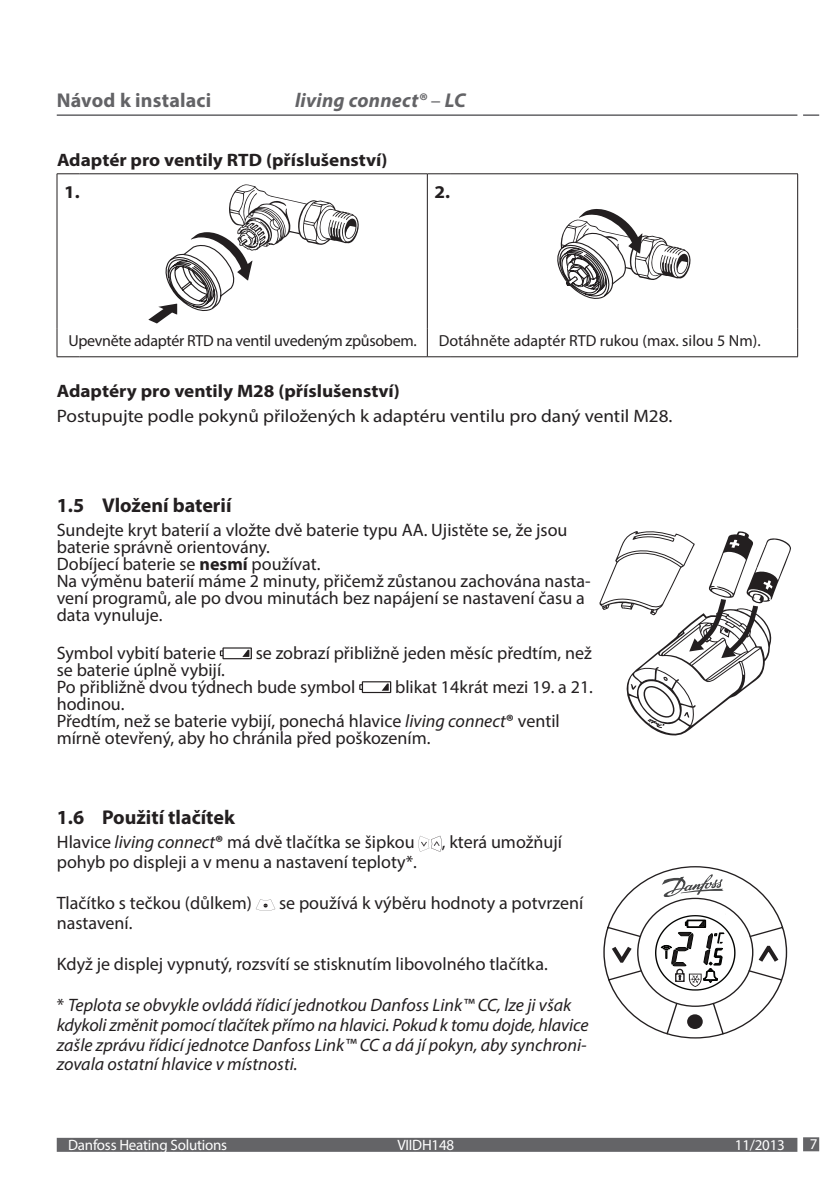
<style>
.page{position:relative;width:840px;height:1191px;background:#fff}
.page>*{position:absolute;margin:0;border:0;box-sizing:border-box;transform-origin:0 0}
.t1{font:700 20px "Myriad Pro";color:#231f20}
.t2{font:italic 700 20px "Myriad Pro";letter-spacing:.01em;color:#636366}
.t3{font:700 20px "Myriad Pro";letter-spacing:.01em;color:#636366}
.t4{font:18px/17px "Myriad Pro";color:#231f20}
.t5{font:italic 18px/19.8px "Myriad Pro";color:#231f20}
.t6{font:700 18px/31.6px "Myriad Pro";color:#231f20;scale:1.07 1}
.t7{font:18px "Myriad Pro";color:#231f20;scale:1.07 1}
.t8{font:16px "Myriad Pro";letter-spacing:-.02em;color:#231f20}
.t9{font:16px "Myriad Pro";color:#231f20}
.t10{font:15px "Myriad Pro";letter-spacing:-.015em;color:#fff}
.s1{font-weight:400;font-style:normal}
.s2{font-weight:700}
.s3{font-style:italic}
.s4{font-style:normal}
</style>
<div class="page">
<hr style="left:57px;top:114px;width:740px;height:2px;background:#646467">
<svg style="left:803px;top:114px;width:15px;height:2px"></svg>
<div style="left:57px;top:1137px;width:740px;height:14px;background:#646467"></div>
<div style="left:802px;top:1137px;width:16px;height:14px;background:#646467"></div>
<svg style="left:57px;top:173px;width:23px;height:1px"></svg>
<hr style="left:80px;top:173px;width:347px;height:1px;background:#231f20">
<hr style="left:80px;top:356px;width:347px;height:1px;background:#231f20">
<hr style="left:57px;top:174px;width:1px;height:155px;background:#231f20">
<svg style="left:57px;top:329px;width:23px;height:28px"></svg>
<svg style="left:427px;top:173px;width:23px;height:1px"></svg>
<hr style="left:450px;top:173px;width:347px;height:1px;background:#231f20">
<hr style="left:450px;top:356px;width:347px;height:1px;background:#231f20">
<hr style="left:427px;top:174px;width:1px;height:155px;background:#231f20">
<hr style="left:796px;top:174px;width:1px;height:155px;background:#231f20">
<svg style="left:427px;top:329px;width:23px;height:28px"></svg>
<svg style="left:148px;top:184px;width:210px;height:139px"></svg>
<svg style="left:557px;top:209px;width:133px;height:90px"></svg>
<svg style="left:220px;top:647px;width:32px;height:12px"></svg>
<svg style="left:359px;top:681px;width:32px;height:12px"></svg>
<svg style="left:599px;top:531px;width:191px;height:204px"></svg>
<svg style="left:418px;top:836px;width:23px;height:15px"></svg>
<svg style="left:256px;top:899px;width:19px;height:11px"></svg>
<svg style="left:603px;top:866px;width:183px;height:172px"></svg>
<p class="t3" style="left:57px;top:87px;width:156px">Návod k instalaci</p>
<p class="t2" style="left:295px;top:87px;width:172px">living connect® <span class="s1">–</span> LC</p>
<p class="t6" style="left:64px;top:144px;width:303px;text-indent:-7px">Adaptér pro ventily RTD (příslušenství)<br>1.</p>
<p class="t6" style="left:434px;top:175px;width:16px">2.</p>
<p class="t8" style="left:68px;top:331px;width:350px">Upevněte adaptér RTD na ventil uvedeným způsobem.</p>
<p class="t9" style="left:438px;top:331px;width:323px">Dotáhněte adaptér RTD rukou (max. silou 5 Nm).</p>
<p class="t6" style="left:57px;top:375px;width:322px">Adaptéry pro ventily M28 (příslušenství)</p>
<p class="t7" style="left:57px;top:404px;width:576px">Postupujte podle pokynů přiložených k adaptéru ventilu pro daný ventil M28.</p>
<p class="t1" style="left:57px;top:492px;width:176px">1.5 Vložení baterií</p>
<p class="t4" style="left:57px;top:521px;width:535px">Sundejte kryt baterií a vložte dvě baterie typu AA. Ujistěte se, že jsou baterie správně orientovány.<br>Dobíjecí baterie se <span class="s2">nesmí</span> používat.<br>Na výměnu baterií máme 2 minuty, přičemž zůstanou zachována nasta&shy;vení programů, ale po dvou minutách bez napájení se nastavení času a data vynuluje.</p>
<p class="t4" style="left:57px;top:644px;width:161px">Symbol vybití baterie</p>
<p class="t4" style="left:255px;top:644px;width:337px">se zobrazí přibližně jeden měsíc předtím, než</p>
<p class="t4" style="left:57px;top:661px;width:300px">se baterie úplně vybijí.<br>Po přibližně dvou týdnech bude symbol</p>
<p class="t4" style="left:395px;top:678px;width:199px">blikat 14krát mezi 19. a 21.</p>
<p class="t4" style="left:57px;top:695px;width:504px">hodinou.<br>Předtím, než se baterie vybijí, ponechá hlavice <span class="s3">living connect</span><span class="s2">®</span> ventil mírně otevřený, aby ho chránila před poškozením.</p>
<p class="t1" style="left:57px;top:804px;width:179px">1.6 Použití tlačítek</p>
<p class="t4" style="left:57px;top:833px;width:359px">Hlavice <span class="s3">living connect</span><span class="s2">®</span> má dvě tlačítka se šipkou</p>
<p class="t4" style="left:441px;top:833px;width:122px">, která umožňují</p>
<p class="t4" style="left:57px;top:852px;width:361px">pohyb po displeji a v menu a nastavení teploty*.</p>
<p class="t4" style="left:57px;top:894px;width:197px">Tlačítko s tečkou (důlkem)</p>
<p class="t4" style="left:279px;top:894px;width:306px">se používá k výběru hodnoty a potvrzení</p>
<p class="t4" style="left:57px;top:913px;width:77px">nastavení.</p>
<p class="t4" style="left:57px;top:955px;width:492px">Když je displej vypnutý, rozsvítí se stisknutím libovolného tlačítka.</p>
<p class="t5" style="left:57px;top:995px;width:533px"><span class="s4">*</span> Teplota se obvykle ovládá řídicí jednotkou Danfoss Link™ CC, lze ji však kdykoli změnit pomocí tlačítek přímo na hlavici. Pokud k tomu dojde, hlavice zašle zprávu řídicí jednotce Danfoss Link™ CC a dá jí pokyn, aby synchroni&shy;zovala ostatní hlavice v místnosti.</p>
<p class="t10" style="left:68px;top:1135px;width:160px">Danfoss Heating Solutions</p>
<p class="t10" style="left:397px;top:1135px;width:58px">VIIDH148</p>
<p class="t10" style="left:734px;top:1135px;width:51px">11/2013</p>
<p class="t10" style="left:809px;top:1134px;width:9px">7</p>
</div>
